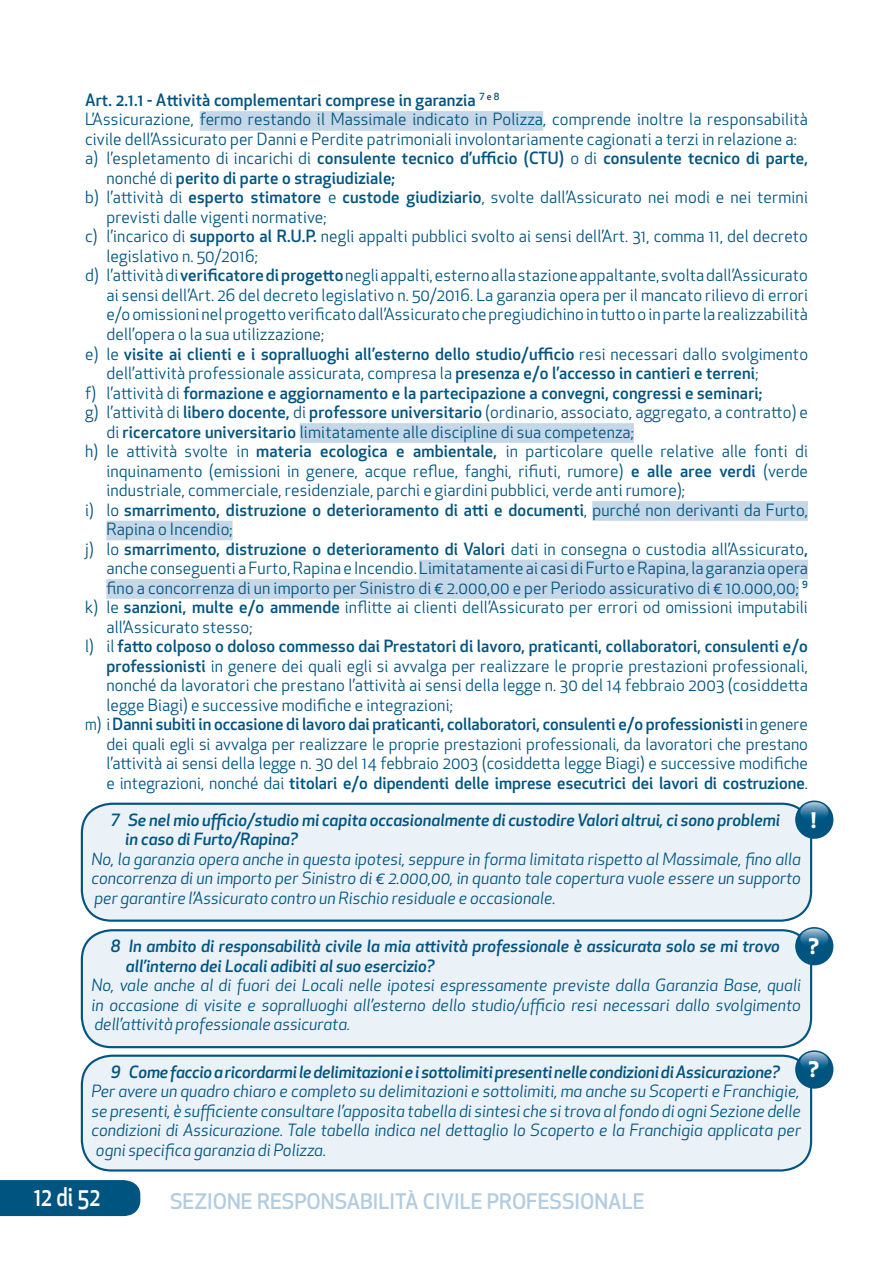
<style>
.page{position:relative;width:893px;height:1263px;background:#fff}
.page>*{position:absolute;margin:0;border:0;box-sizing:border-box;transform-origin:0 0}
.t1{font:500 25.2px "Apex New";color:#fff;scale:.83 1}
.t2{font:500 21px "Apex New";color:#b4ccdf}
.t3{font:700 21px "Apex New";color:#fff}
.t4{font:16.5px "Apex New";letter-spacing:.01em;color:#005480}
.t5{font:500 16.5px "Apex New";letter-spacing:.01em;color:#005480}
.t6{font:italic 16.5px/19.5px "Apex New";color:#005480;text-align:justify}
.t7{font:italic 500 16.5px/19.5px "Apex New";color:#005480}
.s1{font-weight:400}
.s2{font-weight:500}
</style>
<div class="page">
<div style="left:0;top:1180px;width:140px;height:36px;background:#005480"></div>
<div style="left:200px;top:111px;width:343px;height:20px;background:#c6d8e7"></div>
<div style="left:300px;top:423px;width:334px;height:20px;background:#c6d8e7"></div>
<div style="left:592px;top:501px;width:216px;height:20px;background:#c6d8e7"></div>
<div style="left:106px;top:521px;width:127px;height:19px;background:#c6d8e7"></div>
<div style="left:419px;top:560px;width:389px;height:19px;background:#c6d8e7"></div>
<div style="left:106px;top:579px;width:693px;height:20px;background:#c6d8e7"></div>
<div style="left:82px;top:1056px;width:729px;height:114px;background:#eaf1f7;border-radius:30px"></div>
<div style="left:81px;top:1054px;width:731px;height:117px;border:2px solid #005480;border-radius:30px"></div>
<div style="left:795px;top:1050px;width:38px;height:39px;background:#005480;border-radius:50%"></div>
<svg style="left:800px;top:1052px;width:28px;height:19px"></svg>
<div style="left:82px;top:804px;width:729px;height:117px;background:#eaf1f7;border-radius:30px"></div>
<div style="left:81px;top:803px;width:731px;height:119px;border:2px solid #005480;border-radius:30px"></div>
<div style="left:795px;top:800px;width:38px;height:39px;background:#005480;border-radius:50%"></div>
<svg style="left:800px;top:802px;width:28px;height:19px"></svg>
<div style="left:82px;top:930px;width:729px;height:117px;background:#eaf1f7;border-radius:30px"></div>
<div style="left:81px;top:929px;width:731px;height:119px;border:2px solid #005480;border-radius:30px"></div>
<div style="left:795px;top:927px;width:38px;height:38px;background:#005480;border-radius:50%"></div>
<svg style="left:800px;top:929px;width:28px;height:18px"></svg>
<p class="t5" style="left:85px;top:89px;width:416px">Art. 2.1.1 - Attività complementari comprese in garanzia <sup>7</sup> <sup>e</sup> <sup>8</sup></p>
<p class="t4" style="left:85px;top:109px;width:724px">L’Assicurazione, fermo restando il Massimale indicato in Polizza, comprende inoltre la responsabilità</p>
<p class="t4" style="left:85px;top:129px;width:713px">civile dell’Assicurato per Danni e Perdite patrimoniali involontariamente cagionati a terzi in relazione a:</p>
<p class="t5" style="left:85px;top:147px;width:724px"><span class="s1">a) l’espletamento di incarichi di</span> consulente tecnico d’ufficio (CTU) <span class="s1">o di</span> consulente tecnico di parte,</p>
<p class="t5" style="left:106px;top:167px;width:290px"><span class="s1">nonché di</span> perito di parte o stragiudiziale;</p>
<p class="t4" style="left:85px;top:187px;width:724px">b) l’attività di <span class="s2">esperto stimatore</span> e <span class="s2">custode giudiziario</span>, svolte dall’Assicurato nei modi e nei termini</p>
<p class="t4" style="left:106px;top:207px;width:222px">previsti dalle vigenti normative;</p>
<p class="t4" style="left:85px;top:226px;width:724px">c) l’incarico di <span class="s2">supporto al R.U.P.</span> negli appalti pubblici svolto ai sensi dell’Art. 31, comma 11, del decreto</p>
<p class="t4" style="left:106px;top:246px;width:153px">legislativo n. 50/2016;</p>
<p class="t4" style="left:85px;top:265px;width:724px">d) l’attività di <span class="s2">verificatorediprogetto</span> negli appalti, esterno alla stazione appaltante, svolta dall’Assicurato</p>
<p class="t4" style="left:106px;top:285px;width:703px">ai sensi dell’Art. 26 del decreto legislativo n. 50/2016. La garanzia opera per il mancato rilievo di errori</p>
<p class="t4" style="left:106px;top:304px;width:703px">e/o omissioni nel progetto verificato dall’Assicurato che pregiudichino in tutto o in parte la realizzabilità</p>
<p class="t4" style="left:106px;top:324px;width:219px">dell’opera o la sua utilizzazione;</p>
<p class="t5" style="left:85px;top:342px;width:724px"><span class="s1">e) le</span> visite ai clienti e i sopralluoghi all’esterno dello studio/ufficio <span class="s1">resi necessari dallo svolgimento</span></p>
<p class="t4" style="left:106px;top:363px;width:653px">dell’attività professionale assicurata, compresa la <span class="s2">presenza e/o l’accesso in cantieri e terreni</span>;</p>
<p class="t5" style="left:85px;top:381px;width:679px"><span class="s1">f) l’attività di</span> formazione e aggiornamento e la partecipazione a convegni, congressi e seminari;</p>
<p class="t4" style="left:85px;top:402px;width:724px">g) l’attività di <span class="s2">libero docente,</span> di <span class="s2">professore universitario</span> (ordinario, associato, aggregato, a contratto) e</p>
<p class="t4" style="left:106px;top:421px;width:529px">di <span class="s2">ricercatore universitario</span> limitatamente alle discipline di sua competenza;</p>
<p class="t4" style="left:85px;top:441px;width:724px">h) le attività svolte in <span class="s2">materia ecologica e ambientale,</span> in particolare quelle relative alle fonti di</p>
<p class="t4" style="left:106px;top:460px;width:703px">inquinamento (emissioni in genere, acque reflue, fanghi, rifiuti, rumore) <span class="s2">e alle aree verdi</span> (verde</p>
<p class="t4" style="left:106px;top:480px;width:580px">industriale, commerciale, residenziale, parchi e giardini pubblici, verde anti rumore);</p>
<p class="t5" style="left:85px;top:498px;width:724px"><span class="s1">i) lo</span> smarrimento, distruzione o deterioramento di atti e documenti<span class="s1">, purché non derivanti da Furto,</span></p>
<p class="t4" style="left:106px;top:519px;width:128px">Rapina o Incendio;</p>
<p class="t5" style="left:85px;top:537px;width:724px"><span class="s1">j) lo</span> smarrimento, distruzione o deterioramento di Valori <span class="s1">dati in consegna o custodia all’Assicurato</span>,</p>
<p class="t4" style="left:106px;top:558px;width:703px">anche conseguenti a Furto, Rapina e Incendio. Limitatamente ai casi di Furto e Rapina, la garanzia opera</p>
<p class="t4" style="left:106px;top:577px;width:703px">fino a concorrenza di un importo per Sinistro di € 2.000,00 e per Periodo assicurativo di € 10.000,00; <sup>9</sup></p>
<p class="t4" style="left:85px;top:597px;width:724px">k) le <span class="s2">sanzioni, multe e/o ammende</span> inflitte ai clienti dell’Assicurato per errori od omissioni imputabili</p>
<p class="t4" style="left:106px;top:616px;width:148px">all’Assicurato stesso;</p>
<p class="t5" style="left:85px;top:635px;width:724px"><span class="s1">l) il</span> fatto colposo o doloso commesso dai Prestatori di lavoro, praticanti, collaboratori, consulenti e/o</p>
<p class="t4" style="left:106px;top:655px;width:703px"><span class="s2">professionisti</span> in genere dei quali egli si avvalga per realizzare le proprie prestazioni professionali,</p>
<p class="t4" style="left:106px;top:675px;width:703px">nonché da lavoratori che prestano l’attività ai sensi della legge n. 30 del 14 febbraio 2003 (cosiddetta</p>
<p class="t4" style="left:106px;top:694px;width:348px">legge Biagi) e successive modifiche e integrazioni;</p>
<p class="t5" style="left:85px;top:713px;width:724px"><span class="s1">m) i</span> Danni subiti in occasione di lavoro dai praticanti, collaboratori, consulenti e/o professionisti <span class="s1">in genere</span></p>
<p class="t4" style="left:106px;top:733px;width:703px">dei quali egli si avvalga per realizzare le proprie prestazioni professionali, da lavoratori che prestano</p>
<p class="t4" style="left:106px;top:753px;width:703px">l’attività ai sensi della legge n. 30 del 14 febbraio 2003 (cosiddetta legge Biagi) e successive modifiche</p>
<p class="t5" style="left:106px;top:771px;width:703px"><span class="s1">e integrazioni, nonché dai</span> titolari e/o dipendenti delle imprese esecutrici dei lavori di costruzione<span class="s1">.</span></p>
<p class="t7" style="left:125px;top:810px;width:656px;text-indent:-14px">7 Se nel mio ufficio/studio mi capita occasionalmente di custodire Valori altrui, ci sono problemi in caso di Furto/Rapina?</p>
<p class="t6" style="left:91px;top:849px;width:711px">No, la garanzia opera anche in questa ipotesi, seppure in forma limitata rispetto al Massimale, fino alla concorrenza di un importo per Sinistro di € 2.000,00, in quanto tale copertura vuole essere un supporto per garantire l’Assicurato contro un Rischio residuale e occasionale.</p>
<p class="t3" style="left:811px;top:805px;width:7px">!</p>
<p class="t7" style="left:126px;top:936px;width:656px;text-indent:-15px">8 In ambito di responsabilità civile la mia attività professionale è assicurata solo se mi trovo all’interno dei Locali adibiti al suo esercizio?</p>
<p class="t6" style="left:91px;top:975px;width:711px">No, vale anche al di fuori dei Locali nelle ipotesi espressamente previste dalla Garanzia Base, quali in occasione di visite e sopralluoghi all’esterno dello studio/ufficio resi necessari dallo svolgimento dell’attività professionale assicurata.</p>
<p class="t3" style="left:809px;top:931px;width:12px">?</p>
<p class="t7" style="left:111px;top:1061px;width:671px">9 Come faccio a ricordarmi le delimitazioni e i sottolimiti presenti nelle condizioni di Assicurazione?</p>
<p class="t6" style="left:91px;top:1081px;width:711px">Per avere un quadro chiaro e completo su delimitazioni e sottolimiti, ma anche su Scoperti e Franchigie, se presenti, è sufficiente consultare l’apposita tabella di sintesi che si trova al fondo di ogni Sezione delle condizioni di Assicurazione. Tale tabella indica nel dettaglio lo Scoperto e la Franchigia applicata per ogni specifica garanzia di Polizza.</p>
<p class="t3" style="left:809px;top:1054px;width:12px">?</p>
<h1 class="t1" style="left:34px;top:1180px;width:82px">12 di 52</h1>
<p class="t2" style="left:170px;top:1187px;width:476px">SEZIONE RESPONSABILITÀ CIVILE PROFESSIONALE</p>
</div>
